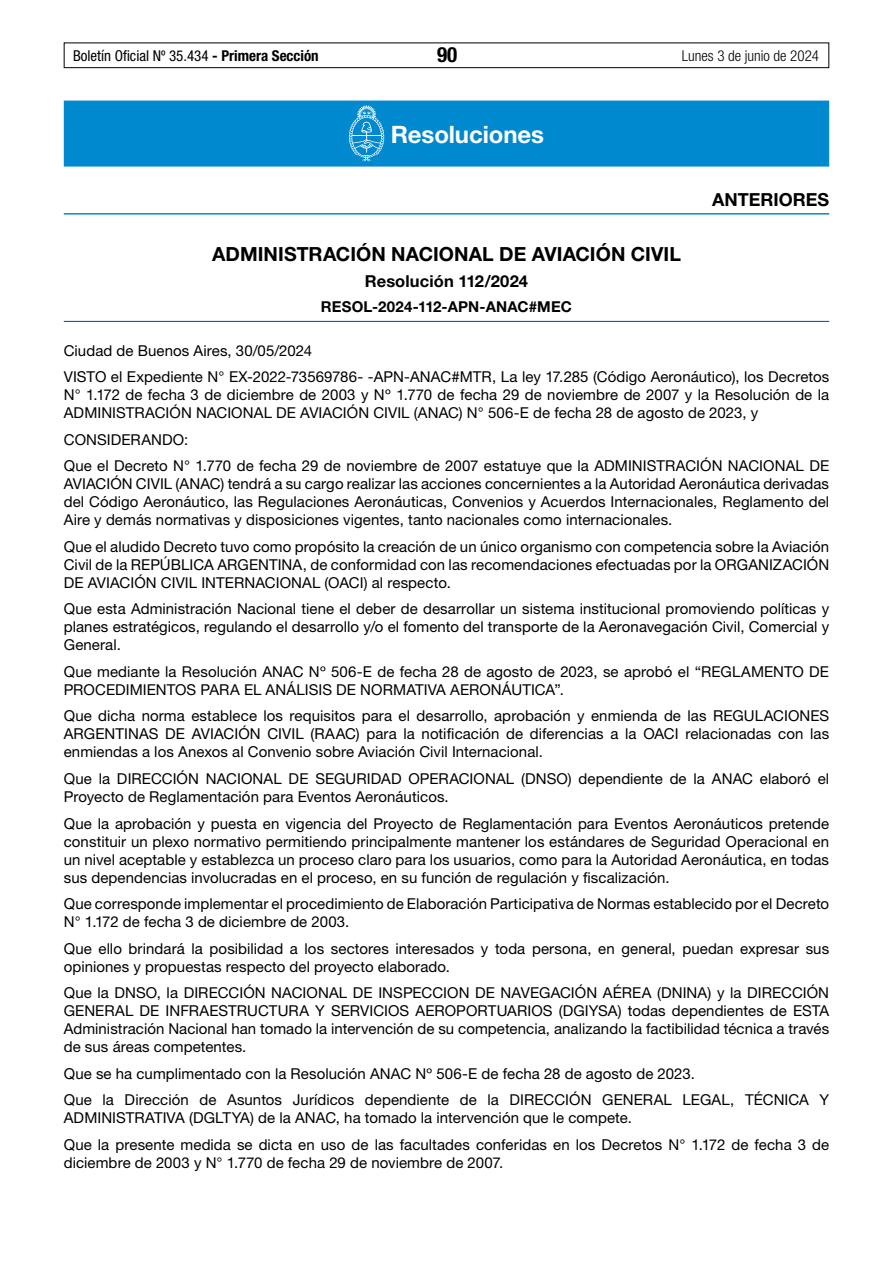
<style>
.page{position:relative;width:893px;height:1263px;background:#fff}
.page>*{position:absolute;margin:0;border:0;box-sizing:border-box;transform-origin:0 0}
.t1{font:700 24px "Helvetica Neue LT Std";letter-spacing:-.005em;color:#fff}
.t2{font:700 condensed 21px "Helvetica Neue LT Std";color:#000}
.t3{font:700 19.5px "Helvetica Neue LT Std";letter-spacing:.005em;color:#000}
.t4{font:700 18px "Helvetica Neue LT Std";color:#000}
.t5{font:700 16.5px "Helvetica Neue LT Std";letter-spacing:.01em;color:#000}
.t6{font:15px/18px "Helvetica Neue LT Std";letter-spacing:.005em;color:#000}
.t7{font:condensed 15px "Helvetica Neue LT Std";color:#000}
.t8{font:700 15px "Helvetica Neue LT Std";letter-spacing:.01em;color:#000}
.t9{font:300 condensed 15px "Helvetica Neue LT Std";color:#000}
.s1{font-weight:700}
</style>
<div class="page">
<div style="left:64px;top:43px;width:765px;height:25px;border:1px solid #000"></div>
<div style="left:64px;top:101px;width:765px;height:66px;background:#0089cf"></div>
<hr style="left:64px;top:213px;width:765px;height:2px;background:#0089cf">
<hr style="left:64px;top:321px;width:765px;height:1px;background:#0066b3">
<svg style="left:349px;top:105px;width:35px;height:56px"></svg>
<p class="t7" style="left:73px;top:47px;width:247px">Boletín Oficial Nº 35.434 <span class="s1">- Primera Sección</span></p>
<h2 class="t2" style="left:437px;top:42px;width:22px">90</h2>
<p class="t9" style="left:682px;top:47px;width:139px">Lunes 3 de junio de 2024</p>
<h1 class="t1" style="left:391px;top:120px;width:155px">Resoluciones</h1>
<p class="t4" style="left:712px;top:188px;width:118px">ANTERIORES</p>
<h3 class="t3" style="left:212px;top:242px;width:470px">ADMINISTRACIÓN NACIONAL DE AVIACIÓN CIVIL</h3>
<p class="t5" style="left:365px;top:271px;width:165px">Resolución 112/2024</p>
<p class="t8" style="left:321px;top:298px;width:253px">RESOL-2024-112-APN-ANAC#MEC</p>
<p class="t6" style="left:64px;top:337px;width:767px;line-height:26.5px">Ciudad de Buenos Aires, 30/05/2024<br>VISTO el Expediente N° EX-2022-73569786- -APN-ANAC#MTR, La ley 17.285 (Código Aeronáutico), los Decretos</p>
<p class="t6" style="left:64px;top:386px;width:767px">N° 1.172 de fecha 3 de diciembre de 2003 y Nº 1.770 de fecha 29 de noviembre de 2007 y la Resolución de la<br>ADMINISTRACIÓN NACIONAL DE AVIACIÓN CIVIL (ANAC) N° 506-E de fecha 28 de agosto de 2023, y</p>
<p class="t6" style="left:64px;top:426px;width:767px;line-height:26.5px">CONSIDERANDO:<br>Que el Decreto N° 1.770 de fecha 29 de noviembre de 2007 estatuye que la ADMINISTRACIÓN NACIONAL DE</p>
<p class="t6" style="left:64px;top:475px;width:767px;text-align:justify">AVIACIÓN CIVIL (ANAC) tendrá a su cargo realizar las acciones concernientes a la Autoridad Aeronáutica derivadas del Código Aeronáutico, las Regulaciones Aeronáuticas, Convenios y Acuerdos Internacionales, Reglamento del Aire y demás normativas y disposiciones vigentes, tanto nacionales como internacionales.</p>
<p class="t6" style="left:64px;top:537px;width:767px;text-align:justify">Que el aludido Decreto tuvo como propósito la creación de un único organismo con competencia sobre la Aviación Civil de la REPÚBLICA ARGENTINA, de conformidad con las recomendaciones efectuadas por la ORGANIZACIÓN DE AVIACIÓN CIVIL INTERNACIONAL (OACI) al respecto.</p>
<p class="t6" style="left:64px;top:600px;width:767px;text-align:justify">Que esta Administración Nacional tiene el deber de desarrollar un sistema institucional promoviendo políticas y planes estratégicos, regulando el desarrollo y/o el fomento del transporte de la Aeronavegación Civil, Comercial y General.</p>
<p class="t6" style="left:64px;top:662px;width:767px">Que mediante la Resolución ANAC Nº 506-E de fecha 28 de agosto de 2023, se aprobó el “REGLAMENTO DE<br>PROCEDIMIENTOS PARA EL ANÁLISIS DE NORMATIVA AERONÁUTICA”.</p>
<p class="t6" style="left:64px;top:707px;width:767px;text-align:justify">Que dicha norma establece los requisitos para el desarrollo, aprobación y enmienda de las REGULACIONES ARGENTINAS DE AVIACIÓN CIVIL (RAAC) para la notificación de diferencias a la OACI relacionadas con las enmiendas a los Anexos al Convenio sobre Aviación Civil Internacional.</p>
<p class="t6" style="left:64px;top:769px;width:767px">Que la DIRECCIÓN NACIONAL DE SEGURIDAD OPERACIONAL (DNSO) dependiente de la ANAC elaboró el<br>Proyecto de Reglamentación para Eventos Aeronáuticos.</p>
<p class="t6" style="left:64px;top:814px;width:767px;text-align:justify">Que la aprobación y puesta en vigencia del Proyecto de Reglamentación para Eventos Aeronáuticos pretende constituir un plexo normativo permitiendo principalmente mantener los estándares de Seguridad Operacional en un nivel aceptable y establezca un proceso claro para los usuarios, como para la Autoridad Aeronáutica, en todas sus dependencias involucradas en el proceso, en su función de regulación y fiscalización.</p>
<p class="t6" style="left:64px;top:894px;width:767px">Que corresponde implementar el procedimiento de Elaboración Participativa de Normas establecido por el Decreto<br>N° 1.172 de fecha 3 de diciembre de 2003.</p>
<p class="t6" style="left:64px;top:939px;width:767px">Que ello brindará la posibilidad a los sectores interesados y toda persona, en general, puedan expresar sus opiniones y propuestas respecto del proyecto elaborado.</p>
<p class="t6" style="left:64px;top:983px;width:767px;text-align:justify">Que la DNSO, la DIRECCIÓN NACIONAL DE INSPECCION DE NAVEGACIÓN AÉREA (DNINA) y la DIRECCIÓN GENERAL DE INFRAESTRUCTURA Y SERVICIOS AEROPORTUARIOS (DGIYSA) todas dependientes de ESTA Administración Nacional han tomado la intervención de su competencia, analizando la factibilidad técnica a través de sus áreas competentes.</p>
<p class="t6" style="left:64px;top:1060px;width:767px;line-height:26.5px">Que se ha cumplimentado con la Resolución ANAC Nº 506-E de fecha 28 de agosto de 2023.<br>Que la Dirección de Asuntos Jurídicos dependiente de la DIRECCIÓN GENERAL LEGAL, TÉCNICA Y</p>
<p class="t6" style="left:64px;top:1104px;width:767px;line-height:26.5px">ADMINISTRATIVA (DGLTYA) de la ANAC, ha tomado la intervención que le compete.<br>Que la presente medida se dicta en uso de las facultades conferidas en los Decretos N° 1.172 de fecha 3 de</p>
<p class="t6" style="left:64px;top:1153px;width:441px">diciembre de 2003 y N° 1.770 de fecha 29 de noviembre de 2007.</p>
</div>
